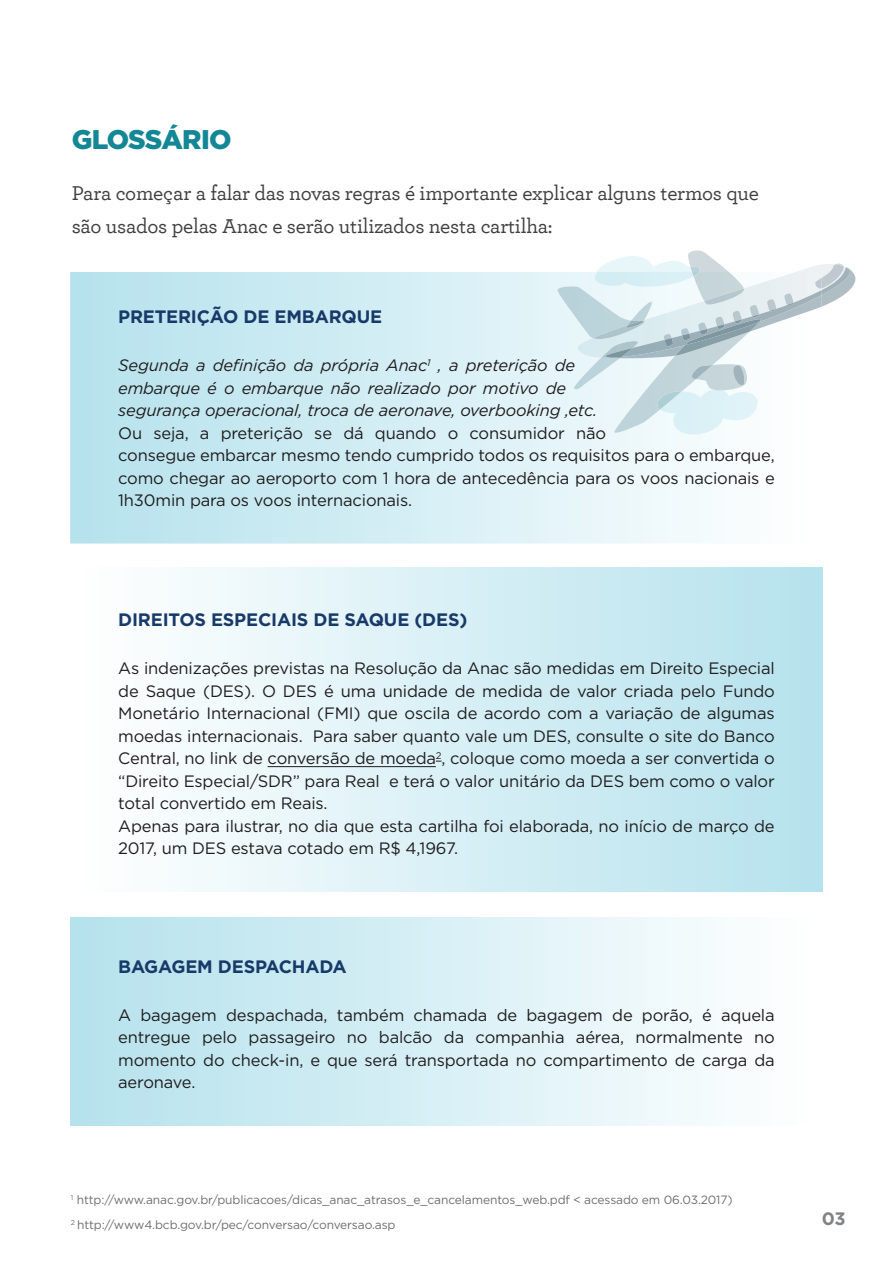
<style>
.page{position:relative;width:893px;height:1263px;background:#fff}
.page>*{position:absolute;margin:0;border:0;box-sizing:border-box;transform-origin:0 0}
.t1{font:900 27px "Gotham";letter-spacing:-.03em;color:#138795}
.t2{font:500 21px/33px "Archer";letter-spacing:-.01em;color:#413f41}
.t3{font:700 18px "Gotham";letter-spacing:-.01em;color:#183a69}
.t4{font:700 18px "Gotham";color:#808385}
.t5{font:16.5px/22.5px "Gotham";letter-spacing:-.01em;color:#201d1e}
.t6{font:italic 16.5px/22.5px "Gotham";letter-spacing:-.01em;color:#201d1e}
.t7{font:12px/25.5px "Gotham";letter-spacing:-.01em;color:#6d6e71}
</style>
<div class="page">
<svg style="left:70px;top:272px;width:643px;height:271px;background:#d0ecf3"></svg>
<svg style="left:557px;top:251px;width:299px;height:183px"></svg>
<div style="left:71px;top:567px;width:751px;height:324px;background:linear-gradient(to right,#fff,#b5e1ed)"></div>
<hr style="left:268px;top:766px;width:168px;height:1px;background:#201d1e">
<div style="left:71px;top:917px;width:751px;height:208px;background:linear-gradient(to right,#b5e1ed,#fff)"></div>
<h1 class="t1" style="left:72px;top:121px;width:161px">GLOSSÁRIO</h1>
<p class="t2" style="left:72px;top:175px;width:689px">Para começar a falar das novas regras é importante explicar alguns termos que são usados pelas Anac e serão utilizados nesta cartilha:</p>
<p class="t3" style="left:118px;top:305px;width:265px">PRETERIÇÃO DE EMBARQUE</p>
<p class="t6" style="left:118px;top:354px;width:481px">Segunda a definição da própria Anac<sup>1</sup> , a preterição de embarque é o embarque não realizado por motivo de segurança operacional, troca de aeronave, overbooking ,etc.</p>
<p class="t5" style="left:118px;top:421px;width:658px">Ou seja, a preterição se dá quando o consumidor não<br>consegue embarcar mesmo tendo cumprido todos os requisitos para o embarque, como chegar ao aeroporto com 1 hora de antecedência para os voos nacionais e 1h30min para os voos internacionais.</p>
<p class="t3" style="left:118px;top:608px;width:351px">DIREITOS ESPECIAIS DE SAQUE (DES)</p>
<p class="t5" style="left:118px;top:657px;width:658px">As indenizações previstas na Resolução da Anac são medidas em Direito Especial de Saque (DES). O DES é uma unidade de medida de valor criada pelo Fundo Monetário Internacional (FMI) que oscila de acordo com a variação de algumas moedas internacionais. Para saber quanto vale um DES, consulte o site do Banco Central, no link de conversão de moeda<sup>2</sup>, coloque como moeda a ser convertida o “Direito Especial/SDR” para Real e terá o valor unitário da DES bem como o valor total convertido em Reais.<br>Apenas para ilustrar, no dia que esta cartilha foi elaborada, no início de março de 2017, um DES estava cotado em R$ 4,1967.</p>
<p class="t3" style="left:118px;top:955px;width:230px">BAGAGEM DESPACHADA</p>
<p class="t5" style="left:118px;top:1003px;width:658px;text-align:justify">A bagagem despachada, também chamada de bagagem de porão, é aquela entregue pelo passageiro no balcão da companhia aérea, normalmente no momento do check-in, e que será transportada no compartimento de carga da aeronave.</p>
<p class="t7" style="left:71px;top:1186px;width:663px"><sup>1</sup> http://www.anac.gov.br/publicacoes/dicas_anac_atrasos_e_cancelamentos_web.pdf &lt; acessado em 06.03.2017)<br><sup>2</sup> http://www4.bcb.gov.br/pec/conversao/conversao.asp</p>
<p class="t4" style="left:822px;top:1207px;width:26px">03</p>
</div>
